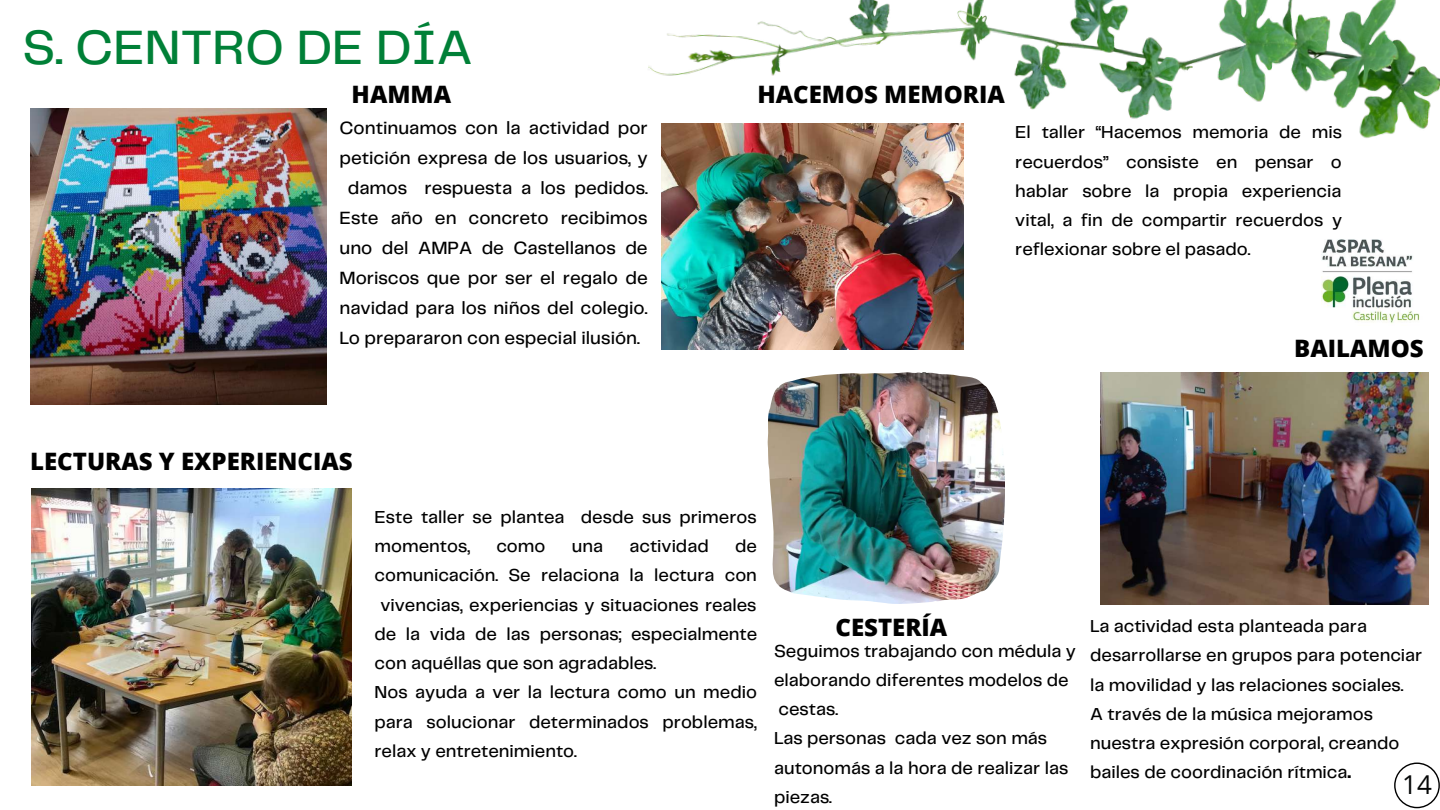
<style>
.page{position:relative;width:1440px;height:810px;background:#fff}
.page>*{position:absolute;margin:0;border:0;box-sizing:border-box;transform-origin:0 0}
.t1{font:500 50px "Telegraf";color:#008037}
.t2{font:26px "Open Sans";color:#040606}
.t3{font:800 24px "Open Sans";color:#000}
.t4{font:500 18.4px/30px "Telegraf";color:#000;text-align:center}
.t5{font:500 18px/29.2px "Telegraf";color:#000}
.s1{font-weight:800}
</style>
<div class="page">
<img style="left:648px;top:0;width:792px;height:138px">
<svg style="left:1394px;top:763px;width:46px;height:45px"></svg>
<img style="left:32px;top:488px;width:320px;height:297px">
<img style="left:768px;top:372px;width:237px;height:232px">
<img style="left:30px;top:109px;width:296px;height:296px">
<img style="left:661px;top:123px;width:303px;height:227px">
<img style="left:1101px;top:372px;width:327px;height:232px">
<img style="left:1321px;top:239px;width:99px;height:85px">
<h1 class="t1" style="left:22px;top:26px;width:452px">S. CENTRO DE DÍA</h1>
<h3 class="t3" style="left:352px;top:77px;width:101px">HAMMA</h3>
<p class="t4" style="left:340px;top:114px;width:310px">Continuamos con la actividad por petición expresa de los usuarios, y damos respuesta a los pedidos.<br>Este año en concreto recibimos uno del AMPA de Castellanos de<br>Moriscos que por ser el regalo de navidad para los niños del colegio.<br>Lo prepararon con especial ilusión.</p>
<h3 class="t3" style="left:30px;top:445px;width:324px">LECTURAS Y EXPERIENCIAS</h3>
<h3 class="t3" style="left:757px;top:77px;width:249px">HACEMOS MEMORIA</h3>
<p class="t5" style="left:1015px;top:119px;width:328px;text-align:justify">El taller “Hacemos memoria de mis recuerdos” consiste en pensar o hablar sobre la propia experiencia vital, a fin de compartir recuerdos y reflexionar sobre el pasado.</p>
<h3 class="t3" style="left:1294px;top:331px;width:131px">BAILAMOS</h3>
<p class="t5" style="left:375px;top:503px;width:384px">Este taller se plantea desde sus primeros momentos,</p>
<p class="t5" style="left:496px;top:533px;width:51px">como</p>
<p class="t5" style="left:572px;top:533px;width:33px">una</p>
<p class="t5" style="left:630px;top:533px;width:81px">actividad</p>
<p class="t5" style="left:735px;top:533px;width:23px">de</p>
<p class="t5" style="left:375px;top:562px;width:384px">comunicación. Se relaciona la lectura con</p>
<p class="t5" style="left:380px;top:591px;width:378px">vivencias, experiencias y situaciones reales</p>
<p class="t5" style="left:375px;top:620px;width:384px">de la vida de las personas; especialmente</p>
<p class="t5" style="left:375px;top:650px;width:283px">con aquéllas que son agradables.</p>
<p class="t5" style="left:375px;top:679px;width:384px">Nos ayuda a ver la lectura como un medio</p>
<p class="t5" style="left:375px;top:708px;width:384px">para solucionar determinados problemas,</p>
<p class="t5" style="left:375px;top:737px;width:204px">relax y entretenimiento.</p>
<h3 class="t3" style="left:835px;top:611px;width:113px">CESTERÍA</h3>
<p class="t5" style="left:774px;top:637px;width:303px">Seguimos trabajando con médula y elaborando diferentes modelos de cestas.<br>Las personas cada vez son más autonomás a la hora de realizar las piezas.</p>
<p class="t5" style="left:1090px;top:613px;width:334px">La actividad esta planteada para desarrollarse en grupos para potenciar la movilidad y las relaciones sociales.<br>A través de la música mejoramos nuestra expresión corporal, creando bailes de coordinación rítmica<span class="s1">.</span></p>
<h2 class="t2" style="left:1402px;top:767px;width:31px">14</h2>
</div>
